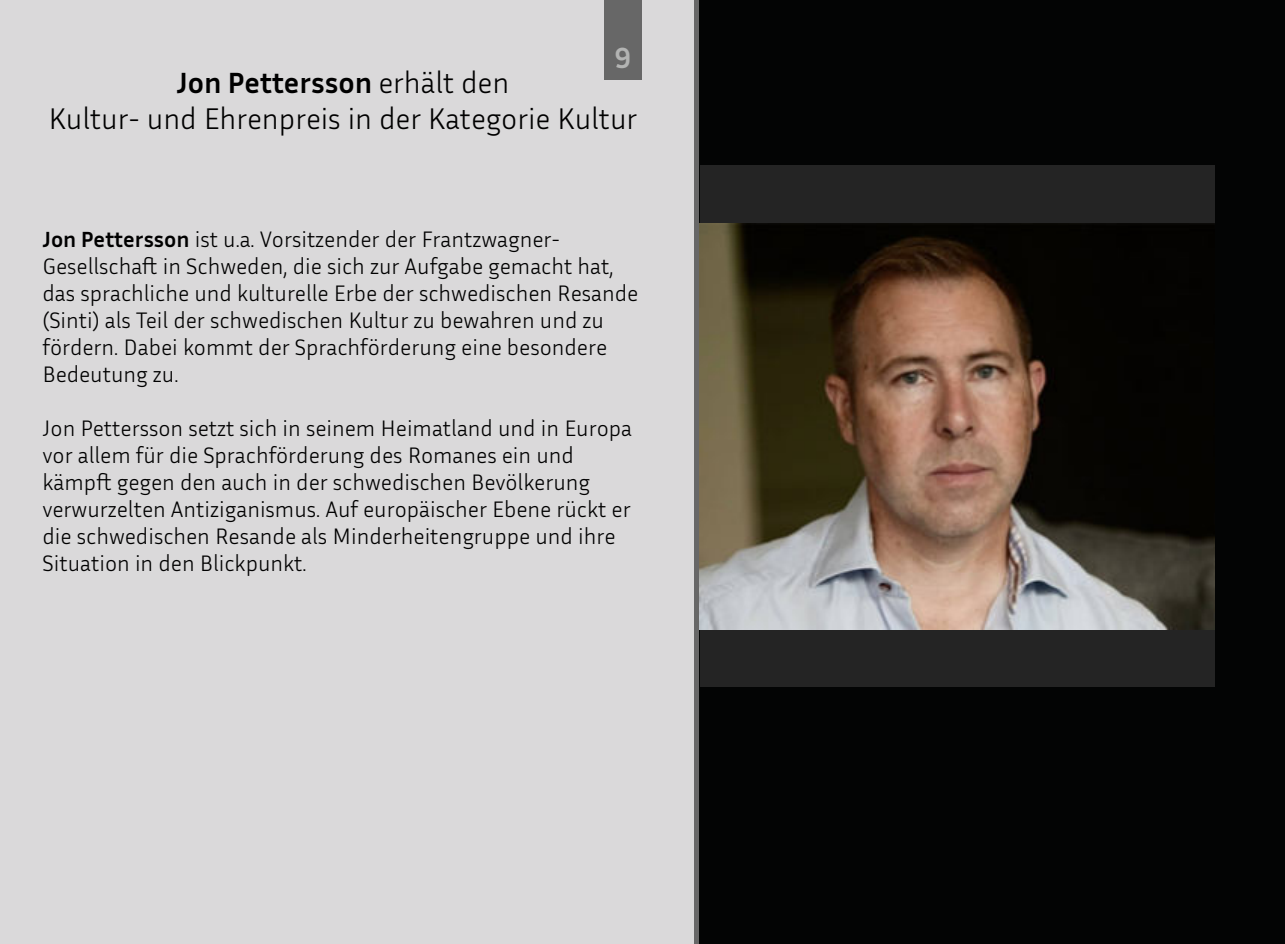
<style>
.page{position:relative;width:1285px;height:944px;background:#fff}
.page>*{position:absolute;margin:0;border:0;box-sizing:border-box;transform-origin:0 0}
.t1{font:300 30px/36px "Inria Sans";color:#000;text-align:center}
.t2{font:700 30px "Inria Sans";color:#b3b4b3}
.t3{font:300 22.5px/27px "Inria Sans";color:#000}
.s1{font-weight:700}
</style>
<div class="page">
<div style="left:699px;top:0;width:585px;height:944px;background:#030404"></div>
<div style="left:0;top:0;width:693px;height:944px;background:#dad9da"></div>
<div style="left:604px;top:0;width:37px;height:80px;background:#676767"></div>
<div style="left:699px;top:166px;width:514px;height:521px;background:#242424"></div>
<img style="left:699px;top:223px;width:514px;height:407px">
<h1 class="t2" style="left:614px;top:40px;width:19px">9</h1>
<h1 class="t1" style="left:48px;top:67px;width:590px"><span class="s1">Jon Pettersson</span> erhält den<br>Kultur- und Ehrenpreis in der Kategorie Kultur</h1>
<p class="t3" style="left:43px;top:228px;width:597px"><span class="s1">Jon Pettersson</span> ist u.a. Vorsitzender der Frantzwagner-Gesellschaft in Schweden, die sich zur Aufgabe gemacht hat, das sprachliche und kulturelle Erbe der schwedischen Resande (Sinti) als Teil der schwedischen Kultur zu bewahren und zu fördern. Dabei kommt der Sprachförderung eine besondere Bedeutung zu.</p>
<p class="t3" style="left:43px;top:414px;width:591px">Jon Pettersson setzt sich in seinem Heimatland und in Europa vor allem für die Sprachförderung des Romanes ein und kämpft gegen den auch in der schwedischen Bevölkerung verwurzelten Antiziganismus. Auf europäischer Ebene rückt er die schwedischen Resande als Minderheitengruppe und ihre Situation in den Blickpunkt.</p>
</div>
